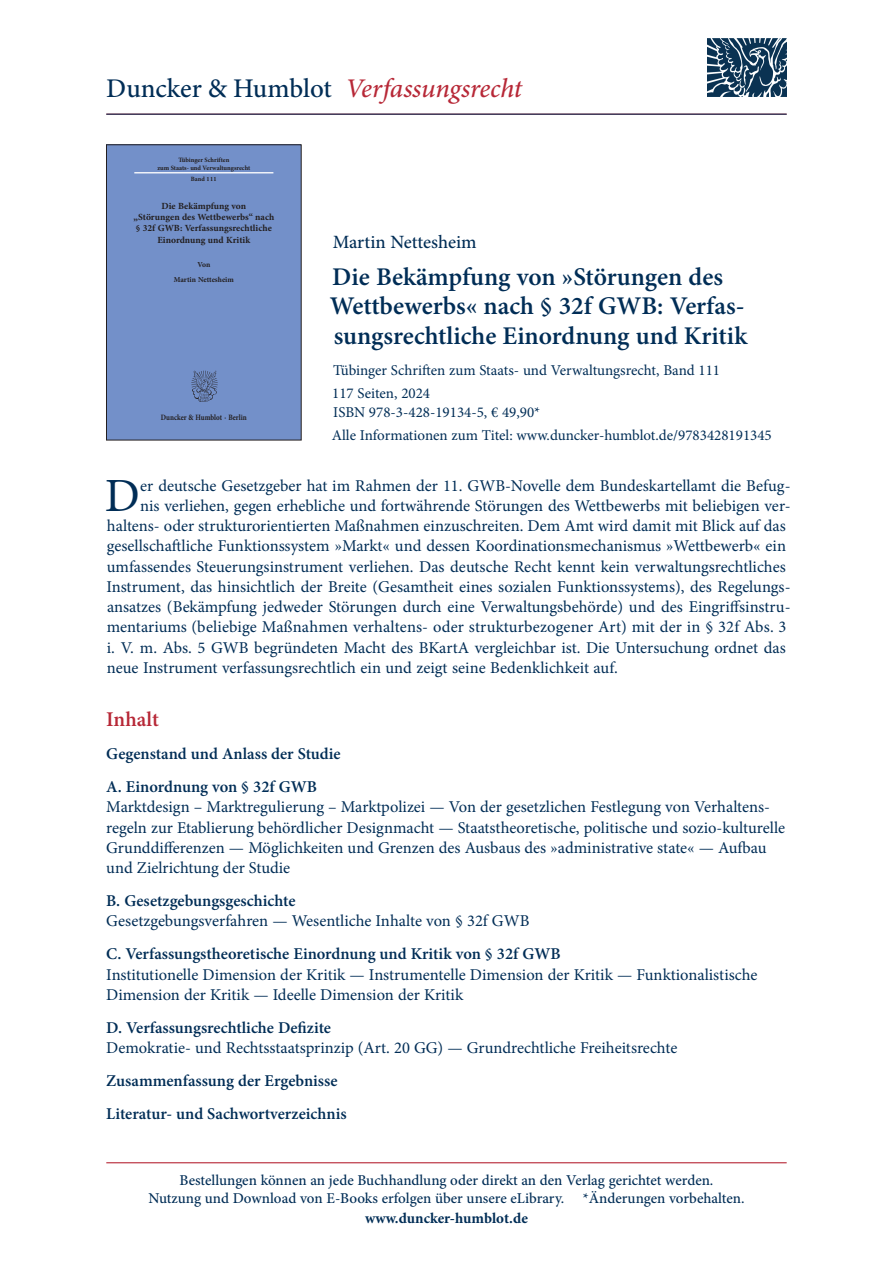
<style>
.page{position:relative;width:893px;height:1263px;background:#fff}
.page>*{position:absolute;margin:0;border:0;box-sizing:border-box;transform-origin:0 0}
.t1{font:47.7px "Minion Pro";color:#002d56}
.t2{font:italic 500 27px "Minion Pro";letter-spacing:-.01em;color:#b72837}
.t3{font:600 25.5px/29.2px "Minion Pro";color:#002d56}
.t4{font:600 21px "Minion Pro";color:#b72837}
.t5{font:500 18.75px "Minion Pro";color:#002d56}
.t6{font:16.5px/20.2px "Minion Pro";color:#002d56}
.t7{font:600 16.5px/33px "Minion Pro";color:#002d56}
.t8{font:15px/23px "Minion Pro";color:#002d56}
.t9{font:500 15px/18px "Minion Pro";color:#002d56;text-align:center}
.t10{font:700 15px "Minion Pro";color:#002d56}
.t11{font:700 9.45px/11.2px "Minion Pro";color:#231f20;text-align:center}
.t12{font:700 8.1px "Minion Pro";letter-spacing:-.005em;color:#231f20;scale:.86 1}
.t13{font:700 7.65px/14.7px "Minion Pro";letter-spacing:-.005em;color:#231f20;text-align:center}
.t14{font:700 6.6px/7.5px "Minion Pro";color:#231f20;text-align:center}
.t15{font:700 6.45px "Minion Pro";color:#231f20}
.s1{font-style:normal;color:#002d56}
</style>
<div class="page">
<hr style="left:106px;top:1162px;width:681px;height:1px;background:#b72837">
<div style="left:106px;top:145px;width:195px;height:295px;background:#7390c9"></div>
<hr style="left:134px;top:172px;width:139px;height:1px;background:#fff">
<img style="left:191px;top:370px;width:27px;height:32px">
<div style="left:106px;top:145px;width:195px;height:295px;border:1px solid #231f20"></div>
<img style="left:707px;top:38px;width:79px;height:59px">
<hr style="left:106px;top:114px;width:681px;height:1px;background:#002d56">
<h2 class="t2" style="left:106px;top:70px;width:417px"><span class="s1">Duncker &amp; Humblot</span> Verfassungsrecht</h2>
<p class="t14" style="left:157px;top:156px;width:95px">Tübinger Schriften<br>zum Staats- und Verwaltungsrecht</p>
<p class="t15" style="left:191px;top:175px;width:27px">Band 111</p>
<p class="t11" style="left:134px;top:200px;width:142px">Die Bekämpfung von<br>„Störungen des Wettbewerbs“ nach § 32f GWB: Verfassungsrechtliche<br>Einordnung und Kritik</p>
<p class="t13" style="left:174px;top:257px;width:62px">Von<br>Martin Nettesheim</p>
<p class="t12" style="left:161px;top:412px;width:102px">Duncker &amp; Humblot · Berlin</p>
<p class="t5" style="left:333px;top:230px;width:146px">Martin Nettesheim</p>
<h3 class="t3" style="left:330px;top:263px;width:419px">Die Bekämpfung von »Störungen des<br>Wettbewerbs« nach § 32f GWB: Verfas&shy;sungsrechtliche Einordnung und Kritik</h3>
<p class="t8" style="left:332px;top:359px;width:389px">Tübinger Schriften zum Staats- und Verwaltungsrecht, Band 111<br>117 Seiten, 2024</p>
<p class="t8" style="left:332px;top:401px;width:442px">ISBN 978-3-428-19134-5, € 49,90*<br>Alle Informationen zum Titel: www.duncker-humblot.de/9783428191345</p>
<h1 class="t1" style="left:105px;top:464px;width:37px">D</h1>
<p class="t6" style="left:140px;top:475px;width:652px">er deutsche Gesetzgeber hat im Rahmen der 11. GWB-Novelle dem Bundeskartellamt die Befug-</p>
<p class="t6" style="left:140px;top:495px;width:652px">nis verliehen, gegen erhebliche und fortwährende Störungen des Wettbewerbs mit beliebigen ver-</p>
<p class="t6" style="left:107px;top:516px;width:680px">haltens- oder strukturorientierten Maßnahmen einzuschreiten. Dem Amt wird damit mit Blick auf das</p>
<p class="t6" style="left:107px;top:536px;width:681px">gesellschaftliche Funktionssystem »Markt« und dessen Koordinationsmechanismus »Wettbewerb« ein</p>
<p class="t6" style="left:107px;top:556px;width:680px">umfassendes Steuerungsinstrument verliehen. Das deutsche Recht kennt kein verwaltungsrechtliches</p>
<p class="t6" style="left:106px;top:576px;width:686px">Instrument, das hinsichtlich der Breite (Gesamtheit eines sozialen Funktionssystems), des Regelungs-</p>
<p class="t6" style="left:107px;top:597px;width:685px">ansatzes (Bekämpfung jedweder Störungen durch eine Verwaltungsbehörde) und des Eingriffsinstru-</p>
<p class="t6" style="left:107px;top:617px;width:681px">mentariums (beliebige Maßnahmen verhaltens- oder strukturbezogener Art) mit der in § 32f Abs. 3</p>
<p class="t6" style="left:107px;top:637px;width:681px">i. V. m. Abs. 5 GWB begründeten Macht des BKartA vergleichbar ist. Die Untersuchung ordnet das</p>
<p class="t6" style="left:107px;top:657px;width:513px">neue Instrument verfassungsrechtlich ein und zeigt seine Bedenklichkeit auf.</p>
<p class="t4" style="left:106px;top:705px;width:54px">Inhalt</p>
<p class="t7" style="left:106px;top:737px;width:236px">Gegenstand und Anlass der Studie<br>A. Einordnung von § 32f GWB</p>
<p class="t6" style="left:106px;top:797px;width:680px">Marktdesign – Marktregulierung – Marktpolizei — Von der gesetzlichen Festlegung von Verhaltens&shy;regeln zur Etablierung behördlicher Designmacht — Staatstheoretische, politische und sozio-kulturelle Grunddifferenzen — Möglichkeiten und Grenzen des Ausbaus des »administrative state« — Aufbau und Zielrichtung der Studie</p>
<p class="t7" style="left:106px;top:884px;width:191px">B. Gesetzgebungsgeschichte</p>
<p class="t6" style="left:106px;top:911px;width:425px">Gesetzgebungsverfahren — Wesentliche Inhalte von § 32f GWB</p>
<p class="t7" style="left:106px;top:937px;width:456px">C. Verfassungstheoretische Einordnung und Kritik von § 32f GWB</p>
<p class="t6" style="left:106px;top:964px;width:653px">Institutionelle Dimension der Kritik — Instrumentelle Dimension der Kritik — Funktionalistische<br>Dimension der Kritik — Ideelle Dimension der Kritik</p>
<p class="t7" style="left:106px;top:1011px;width:226px">D. Verfassungsrechtliche Defizite</p>
<p class="t6" style="left:106px;top:1038px;width:573px">Demokratie- und Rechtsstaatsprinzip (Art. 20 GG) — Grundrechtliche Freiheitsrechte</p>
<p class="t7" style="left:106px;top:1064px;width:242px">Zusammenfassung der Ergebnisse<br>Literatur- und Sachwortverzeichnis</p>
<p class="t9" style="left:148px;top:1171px;width:598px">Bestellungen können an jede Buchhandlung oder direkt an den Verlag gerichtet werden.<br>Nutzung und Download von E-Books erfolgen über unsere eLibrary. *Änderungen vorbehalten.</p>
<p class="t10" style="left:365px;top:1207px;width:164px">www.duncker-humblot.de</p>
</div>
